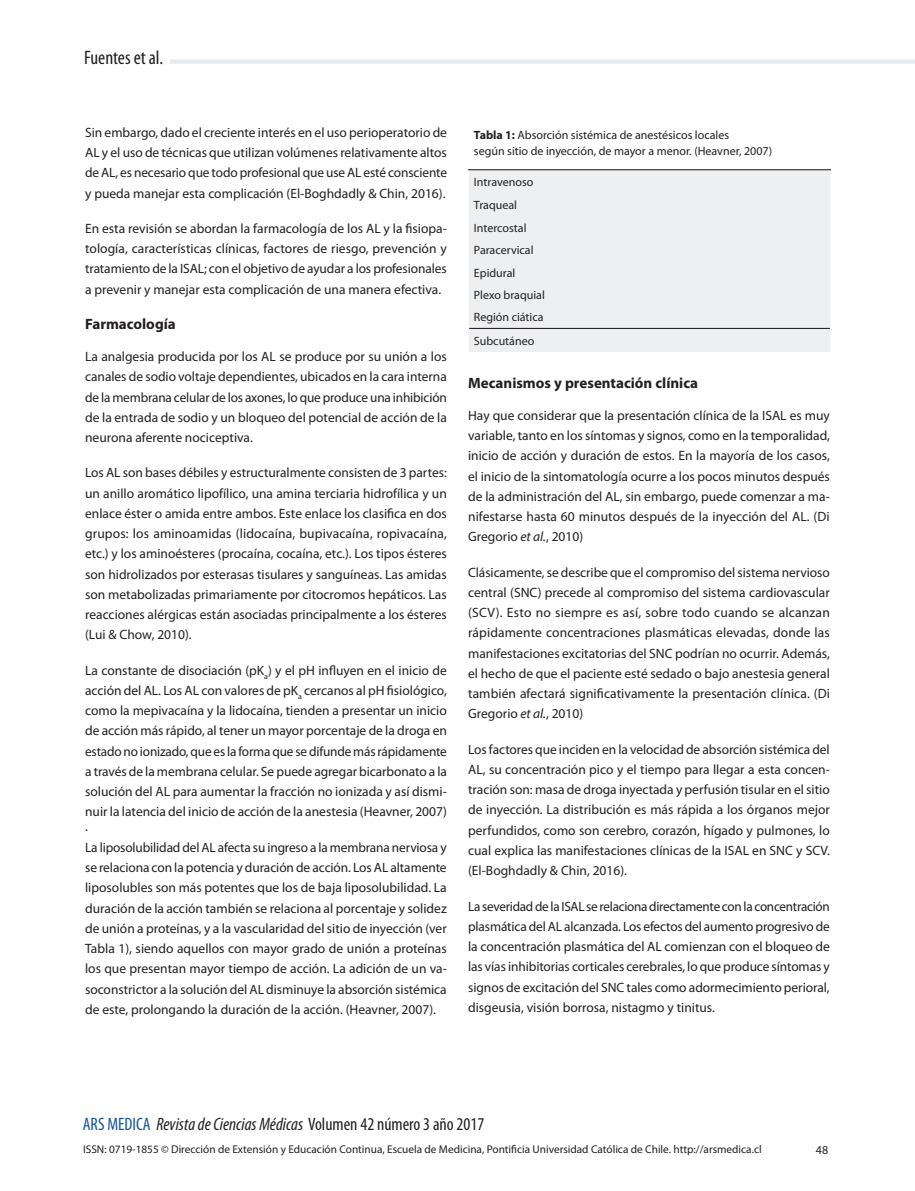
<style>
.page{position:relative;width:915px;height:1191px;background:#fff}
.page>*{position:absolute;margin:0;border:0;box-sizing:border-box;transform-origin:0 0}
.t1{font:condensed 19.5px "Myriad Pro";color:#231f20}
.t2{font:italic condensed 18px "Myriad Pro";color:#231f20}
.t3{font:700 15px "Myriad Pro";color:#231f20}
.t4{font:13.5px/20.2px "Myriad Pro";color:#231f20;text-align:justify}
.t5{font:12px/22.6px "Myriad Pro";color:#231f20}
.t6{font:11.25px "Myriad Pro";color:#231f20}
.s1{font-weight:700}
.s2{font-style:italic}
.s3{font-style:normal;color:#13559f}
.s4{font-style:normal}
</style>
<div class="page">
<div style="left:169px;top:59px;width:745px;height:5px;background:#e7ecf1"></div>
<div style="left:468px;top:170px;width:362px;height:182px;background:#edeff0"></div>
<hr style="left:468px;top:169px;width:362px;height:1px;background:#231f20">
<hr style="left:469px;top:328px;width:360px;height:1px;background:#231f20">
<h1 class="t1" style="left:84px;top:47px;width:81px">Fuentes et al.</h1>
<p class="t4" style="left:85px;top:122px;width:363px">Sin embargo, dado el creciente interés en el uso perioperatorio de AL y el uso de técnicas que utilizan volúmenes relativamente altos de AL, es necesario que todo profesional que use AL esté consciente y pueda manejar esta complicación (El-Boghdadly &amp; Chin, 2016).</p>
<p class="t4" style="left:85px;top:218px;width:363px">En esta revisión se abordan la farmacología de los AL y la fisiopa&shy;tología, características clínicas, factores de riesgo, prevención y tratamiento de la ISAL; con el objetivo de ayudar a los profesionales a prevenir y manejar esta complicación de una manera efectiva.</p>
<p class="t3" style="left:85px;top:314px;width:92px">Farmacología</p>
<p class="t4" style="left:85px;top:346px;width:363px">La analgesia producida por los AL se produce por su unión a los canales de sodio voltaje dependientes, ubicados en la cara interna de la membrana celular de los axones, lo que produce una inhibición de la entrada de sodio y un bloqueo del potencial de acción de la neurona aferente nociceptiva.</p>
<p class="t4" style="left:85px;top:462px;width:363px">Los AL son bases débiles y estructuralmente consisten de 3 partes: un anillo aromático lipofílico, una amina terciaria hidrofílica y un enlace éster o amida entre ambos. Este enlace los clasifica en dos grupos: los aminoamidas (lidocaína, bupivacaína, ropivacaína, etc.) y los aminoésteres (procaína, cocaína, etc.). Los tipos ésteres son hidrolizados por esterasas tisulares y sanguíneas. Las amidas son metabolizadas primariamente por citocromos hepáticos. Las reacciones alérgicas están asociadas principalmente a los ésteres (Lui &amp; Chow, 2010).</p>
<p class="t4" style="left:85px;top:660px;width:363px">La constante de disociación (pK<sub>a</sub>) y el pH influyen en el inicio de acción del AL. Los AL con valores de pK<sub>a</sub> cercanos al pH fisiológico, como la mepivacaína y la lidocaína, tienden a presentar un inicio de acción más rápido, al tener un mayor porcentaje de la droga en estado no ionizado, que es la forma que se difunde más rápidamente a través de la membrana celular. Se puede agregar bicarbonato a la solución del AL para aumentar la fracción no ionizada y así dismi&shy;nuir la latencia del inicio de acción de la anestesia (Heavner, 2007)</p>
<p class="t4" style="left:85px;top:816px;width:363px;text-align:left">.<br>La liposolubilidad del AL afecta su ingreso a la membrana nerviosa y se relaciona con la potencia y duración de acción. Los AL altamente liposolubles son más potentes que los de baja liposolubilidad. La duración de la acción también se relaciona al porcentaje y solidez de unión a proteínas, y a la vascularidad del sitio de inyección (ver Tabla 1), siendo aquellos con mayor grado de unión a proteínas los que presentan mayor tiempo de acción. La adición de un va&shy;soconstrictor a la solución del AL disminuye la absorción sistémica de este, prolongando la duración de la acción. (Heavner, 2007).</p>
<p class="t5" style="left:473px;top:126px;width:299px;line-height:16.5px"><span class="s1">Tabla 1:</span> Absorción sistémica de anestésicos locales<br>según sitio de inyección, de mayor a menor. (Heavner, 2007)</p>
<p class="t5" style="left:473px;top:171px;width:72px">Intravenoso<br>Traqueal<br>Intercostal<br>Paracervical<br>Epidural<br>Plexo braquial<br>Región ciática<br>Subcutáneo</p>
<p class="t3" style="left:468px;top:373px;width:231px">Mecanismos y presentación clínica</p>
<p class="t4" style="left:468px;top:405px;width:363px">Hay que considerar que la presentación clínica de la ISAL es muy variable, tanto en los síntomas y signos, como en la temporalidad, inicio de acción y duración de estos. En la mayoría de los casos, el inicio de la sintomatología ocurre a los pocos minutos después de la administración del AL, sin embargo, puede comenzar a ma&shy;nifestarse hasta 60 minutos después de la inyección del AL. (Di Gregorio <span class="s2">et al.</span>, 2010)</p>
<p class="t4" style="left:468px;top:562px;width:363px">Clásicamente, se describe que el compromiso del sistema nervioso central (SNC) precede al compromiso del sistema cardiovascular (SCV). Esto no siempre es así, sobre todo cuando se alcanzan rápidamente concentraciones plasmáticas elevadas, donde las manifestaciones excitatorias del SNC podrían no ocurrir. Además, el hecho de que el paciente esté sedado o bajo anestesia general también afectará significativamente la presentación clínica. (Di Gregorio <span class="s2">et al.</span>, 2010)</p>
<p class="t4" style="left:468px;top:739px;width:363px">Los factores que inciden en la velocidad de absorción sistémica del AL, su concentración pico y el tiempo para llegar a esta concen&shy;tración son: masa de droga inyectada y perfusión tisular en el sitio de inyección. La distribución es más rápida a los órganos mejor perfundidos, como son cerebro, corazón, hígado y pulmones, lo cual explica las manifestaciones clínicas de la ISAL en SNC y SCV. (El-Boghdadly &amp; Chin, 2016).</p>
<p class="t4" style="left:468px;top:895px;width:363px">La severidad de la ISAL se relaciona directamente con la concentración plasmática del AL alcanzada. Los efectos del aumento progresivo de la concentración plasmática del AL comienzan con el bloqueo de las vías inhibitorias corticales cerebrales, lo que produce síntomas y signos de excitación del SNC tales como adormecimiento perioral, disgeusia, visión borrosa, nistagmo y tinitus.</p>
<h2 class="t2" style="left:83px;top:1113px;width:403px"><span class="s3">ARS MEDICA</span> Revista de Ciencias Médicas <span class="s4">Volumen 42 número 3 año 2017</span></h2>
<p class="t6" style="left:83px;top:1141px;width:679px">ISSN: 0719-1855 © Dirección de Extensión y Educación Continua, Escuela de Medicina, Pontificia Universidad Católica de Chile. http://arsmedica.cl</p>
<p class="t5" style="left:815px;top:1138px;width:14px">48</p>
</div>
